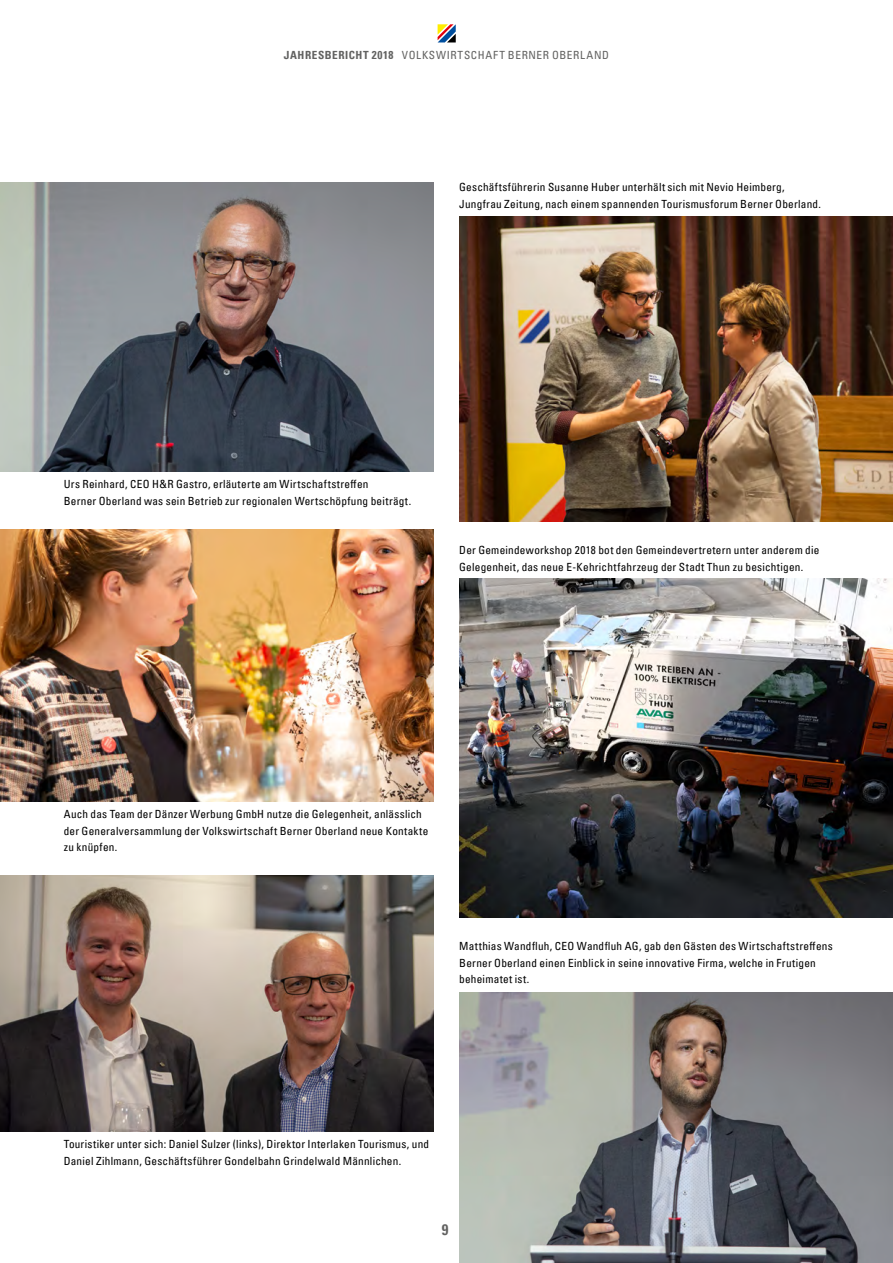
<style>
.page{position:relative;width:893px;height:1263px;background:#fff}
.page>*{position:absolute;margin:0;border:0;box-sizing:border-box;transform-origin:0 0}
.t1{font:700 condensed 15px "Univers LT Pro";color:#626261}
.t2{font:condensed 11.25px/16.5px "Univers LT Pro";letter-spacing:.02em;color:#000}
.t3{font:condensed 11.25px "Univers LT Pro";letter-spacing:.06em;color:#626261}
.s1{font-weight:700}
</style>
<div class="page">
<svg style="left:438px;top:24px;width:17px;height:18px"></svg>
<img style="left:0;top:183px;width:434px;height:289px">
<img style="left:0;top:529px;width:434px;height:273px">
<img style="left:459px;top:217px;width:434px;height:304px">
<img style="left:459px;top:579px;width:434px;height:338px">
<img style="left:0;top:876px;width:434px;height:256px">
<img style="left:459px;top:993px;width:434px;height:270px">
<p class="t3" style="left:284px;top:48px;width:327px"><span class="s1">JAHRESBERICHT 2018</span> VOLKSWIRTSCHAFT BERNER OBERLAND</p>
<p class="t2" style="left:459px;top:178px;width:362px">Geschäftsführerin Susanne Huber unterhält sich mit Nevio Heimberg,<br>Jungfrau Zeitung, nach einem spannenden Tourismusforum Berner Oberland.</p>
<p class="t2" style="left:64px;top:475px;width:347px">Urs Reinhard, CEO H&amp;R Gastro, erläuterte am Wirtschaftstreffen<br>Berner Oberland was sein Betrieb zur regionalen Wertschöpfung beiträgt.</p>
<p class="t2" style="left:459px;top:541px;width:362px">Der Gemeindeworkshop 2018 bot den Gemeindevertretern unter anderem die<br>Gelegenheit, das neue E-Kehrichtfahrzeug der Stadt Thun zu besichtigen.</p>
<p class="t2" style="left:64px;top:805px;width:366px">Auch das Team der Dänzer Werbung GmbH nutze die Gelegenheit, anlässlich der Generalversammlung der Volkswirtschaft Berner Oberland neue Kontakte zu knüpfen.</p>
<p class="t2" style="left:459px;top:937px;width:375px">Matthias Wandfluh, CEO Wandfluh AG, gab den Gästen des Wirtschaftstreffens<br>Berner Oberland einen Einblick in seine innovative Firma, welche in Frutigen beheimatet ist.</p>
<p class="t2" style="left:64px;top:1135px;width:367px">Touristiker unter sich: Daniel Sulzer (links), Direktor Interlaken Tourismus, und<br>Daniel Zihlmann, Geschäftsführer Gondelbahn Grindelwald Männlichen.</p>
<h1 class="t1" style="left:442px;top:1221px;width:8px">9</h1>
</div>
